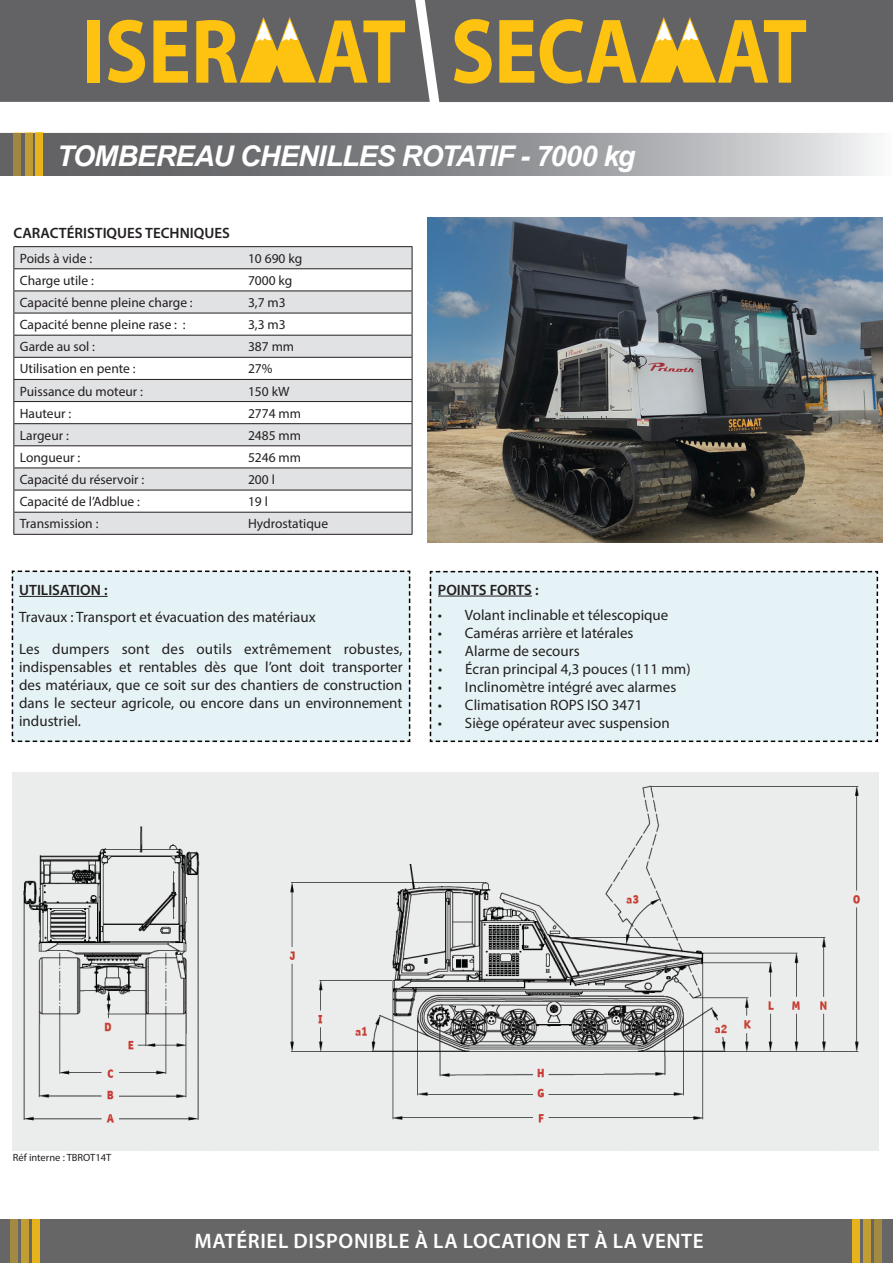
<style>
.page{position:relative;width:893px;height:1263px;background:#fff}
.page>*{position:absolute;margin:0;border:0;box-sizing:border-box;transform-origin:0 0}
.t1{font:italic 700 28.5px "Arial";letter-spacing:-.025em;color:#fff}
.t2{font:600 21px "Myriad Pro";letter-spacing:.03em;color:#fff}
.Normal_e{font:15px/18px "Myriad Pro";color:#231f20;text-align:justify}
.Normal_e-2{font:600 15px "Myriad Pro";color:#231f20}
.t3{font:13.5px "Myriad Pro";color:#231f20}
.t4{font:10.5px "Myriad Pro";color:#231f20}
</style>
<div class="page">
<div style="left:11px;top:570px;width:400px;height:173px;background:#e5f3f6"></div>
<svg style="left:0;top:133px;width:876px;height:43px;background:#919293"></svg>
<div style="left:14px;top:133px;width:7px;height:43px;background:#a08843"></div>
<div style="left:25px;top:133px;width:7px;height:43px;background:#c09c32"></div>
<div style="left:36px;top:133px;width:7px;height:43px;background:#e6b31d"></div>
<svg style="left:14px;top:247px;width:398px;height:287px;fill:#e1e2e4"></svg>
<hr style="left:13px;top:246px;width:229px;height:1px;background:#231f20">
<hr style="left:242px;top:246px;width:170px;height:1px;background:#231f20">
<hr style="left:13px;top:268px;width:229px;height:1px;background:#231f20">
<hr style="left:242px;top:268px;width:170px;height:1px;background:#231f20">
<hr style="left:13px;top:291px;width:229px;height:1px;background:#231f20">
<hr style="left:242px;top:291px;width:170px;height:1px;background:#231f20">
<hr style="left:13px;top:313px;width:229px;height:1px;background:#231f20">
<hr style="left:242px;top:313px;width:170px;height:1px;background:#231f20">
<hr style="left:13px;top:335px;width:229px;height:1px;background:#231f20">
<hr style="left:242px;top:335px;width:170px;height:1px;background:#231f20">
<hr style="left:13px;top:357px;width:229px;height:1px;background:#231f20">
<hr style="left:242px;top:357px;width:170px;height:1px;background:#231f20">
<hr style="left:13px;top:379px;width:229px;height:1px;background:#231f20">
<hr style="left:242px;top:379px;width:170px;height:1px;background:#231f20">
<hr style="left:13px;top:401px;width:229px;height:1px;background:#231f20">
<hr style="left:242px;top:401px;width:170px;height:1px;background:#231f20">
<hr style="left:13px;top:423px;width:229px;height:1px;background:#231f20">
<hr style="left:242px;top:423px;width:170px;height:1px;background:#231f20">
<hr style="left:13px;top:445px;width:229px;height:1px;background:#231f20">
<hr style="left:242px;top:445px;width:170px;height:1px;background:#231f20">
<hr style="left:13px;top:468px;width:229px;height:1px;background:#231f20">
<hr style="left:242px;top:468px;width:170px;height:1px;background:#231f20">
<hr style="left:13px;top:490px;width:229px;height:1px;background:#231f20">
<hr style="left:242px;top:490px;width:170px;height:1px;background:#231f20">
<hr style="left:13px;top:512px;width:229px;height:1px;background:#231f20">
<svg style="left:13px;top:247px;width:1px;height:287px"></svg>
<hr style="left:242px;top:512px;width:170px;height:1px;background:#231f20">
<svg style="left:412px;top:247px;width:1px;height:287px"></svg>
<hr style="left:13px;top:534px;width:229px;height:1px;background:#231f20">
<hr style="left:242px;top:534px;width:170px;height:1px;background:#231f20">
<div style="left:429px;top:570px;width:450px;height:173px;background:#e5f3f6"></div>
<hr style="left:19px;top:596px;width:89px;height:1px;background:#231f20">
<img style="left:427px;top:218px;width:455px;height:324px">
<div style="left:430px;top:0;width:463px;height:102px;background:#636366"></div>
<svg style="left:454px;top:19px;width:38px;height:65px;background:#b99735"></svg>
<svg style="left:499px;top:20px;width:35px;height:63px;background:#cda42a"></svg>
<svg style="left:540px;top:17px;width:266px;height:67px;background:#ac9041"></svg>
<svg style="left:0;top:0;width:430px;height:102px;background:#897b54"></svg>
<hr style="left:438px;top:596px;width:94px;height:1px;background:#231f20">
<img style="left:13px;top:772px;width:865px;height:378px">
<div style="left:0;top:1219px;width:893px;height:44px;background:#666"></div>
<div style="left:11px;top:1219px;width:7px;height:44px;background:#a28a43"></div>
<div style="left:22px;top:1219px;width:7px;height:44px;background:#c19d32"></div>
<div style="left:33px;top:1219px;width:7px;height:44px;background:#e6b31d"></div>
<div style="left:874px;top:1219px;width:8px;height:44px;background:#a28a43"></div>
<div style="left:863px;top:1219px;width:7px;height:44px;background:#c19d32"></div>
<div style="left:852px;top:1219px;width:7px;height:44px;background:#e6b31d"></div>
<p class="t1" style="left:57px;top:138px;width:580px">TOMBEREAU CHENILLES ROTATIF - 7000 kg</p>
<p class="Normal_e-2" style="left:13px;top:223px;width:218px">CARACTÉRISTIQUES TECHNIQUES</p>
<p class="t3" style="left:20px;top:250px;width:74px">Poids à vide :</p>
<p class="t3" style="left:248px;top:250px;width:56px">10 690 kg</p>
<p class="t3" style="left:20px;top:272px;width:75px">Charge utile :</p>
<p class="t3" style="left:248px;top:272px;width:46px">7000 kg</p>
<p class="t3" style="left:20px;top:294px;width:174px">Capacité benne pleine charge :</p>
<p class="t3" style="left:248px;top:294px;width:39px">3,7 m3</p>
<p class="t3" style="left:20px;top:316px;width:167px">Capacité benne pleine rase : :</p>
<p class="t3" style="left:248px;top:316px;width:39px">3,3 m3</p>
<p class="t3" style="left:20px;top:338px;width:77px">Garde au sol :</p>
<p class="t3" style="left:248px;top:338px;width:48px">387 mm</p>
<p class="t3" style="left:20px;top:361px;width:117px">Utilisation en pente :</p>
<p class="t3" style="left:248px;top:361px;width:26px">27%</p>
<p class="t3" style="left:20px;top:383px;width:125px">Puissance du moteur :</p>
<p class="t3" style="left:248px;top:383px;width:43px">150 kW</p>
<p class="t3" style="left:20px;top:405px;width:53px">Hauteur :</p>
<p class="t3" style="left:248px;top:405px;width:55px">2774 mm</p>
<p class="t3" style="left:20px;top:427px;width:51px">Largeur :</p>
<p class="t3" style="left:248px;top:427px;width:55px">2485 mm</p>
<p class="t3" style="left:20px;top:449px;width:62px">Longueur :</p>
<p class="t3" style="left:248px;top:449px;width:55px">5246 mm</p>
<p class="t3" style="left:20px;top:471px;width:126px">Capacité du réservoir :</p>
<p class="t3" style="left:248px;top:471px;width:28px">200 l</p>
<p class="t3" style="left:20px;top:493px;width:122px">Capacité de l’Adblue :</p>
<p class="t3" style="left:248px;top:493px;width:21px">19 l</p>
<p class="t3" style="left:20px;top:515px;width:80px">Transmission :</p>
<p class="t3" style="left:248px;top:515px;width:82px">Hydrostatique</p>
<p class="Normal_e-2" style="left:19px;top:580px;width:90px">UTILISATION :</p>
<p class="Normal_e" style="left:19px;top:608px;width:298px">Travaux : Transport et évacuation des matériaux</p>
<p class="Normal_e" style="left:19px;top:640px;width:385px">Les dumpers sont des outils extrêmement robustes, indispensables et rentables dès que l’ont doit transporter des matériaux, que ce soit sur des chantiers de construction dans le secteur agricole, ou encore dans un environnement industriel.</p>
<p class="Normal_e-2" style="left:438px;top:580px;width:102px">POINTS FORTS :</p>
<p class="Normal_e" style="left:438px;top:605px;width:232px">• Volant inclinable et télescopique</p>
<p class="Normal_e" style="left:438px;top:623px;width:197px">• Caméras arrière et latérales</p>
<p class="Normal_e" style="left:438px;top:641px;width:143px">• Alarme de secours</p>
<p class="Normal_e" style="left:438px;top:659px;width:254px">• Écran principal 4,3 pouces (111 mm)</p>
<p class="Normal_e" style="left:438px;top:677px;width:240px">• Inclinomètre intégré avec alarmes</p>
<p class="Normal_e" style="left:438px;top:695px;width:206px">• Climatisation ROPS ISO 3471</p>
<p class="Normal_e" style="left:438px;top:713px;width:233px">• Siège opérateur avec suspension</p>
<p class="t4" style="left:13px;top:1151px;width:100px">Réf interne : TBROT14T</p>
<p class="t2" style="left:195px;top:1227px;width:511px">MATÉRIEL DISPONIBLE À LA LOCATION ET À LA VENTE</p>
</div>
